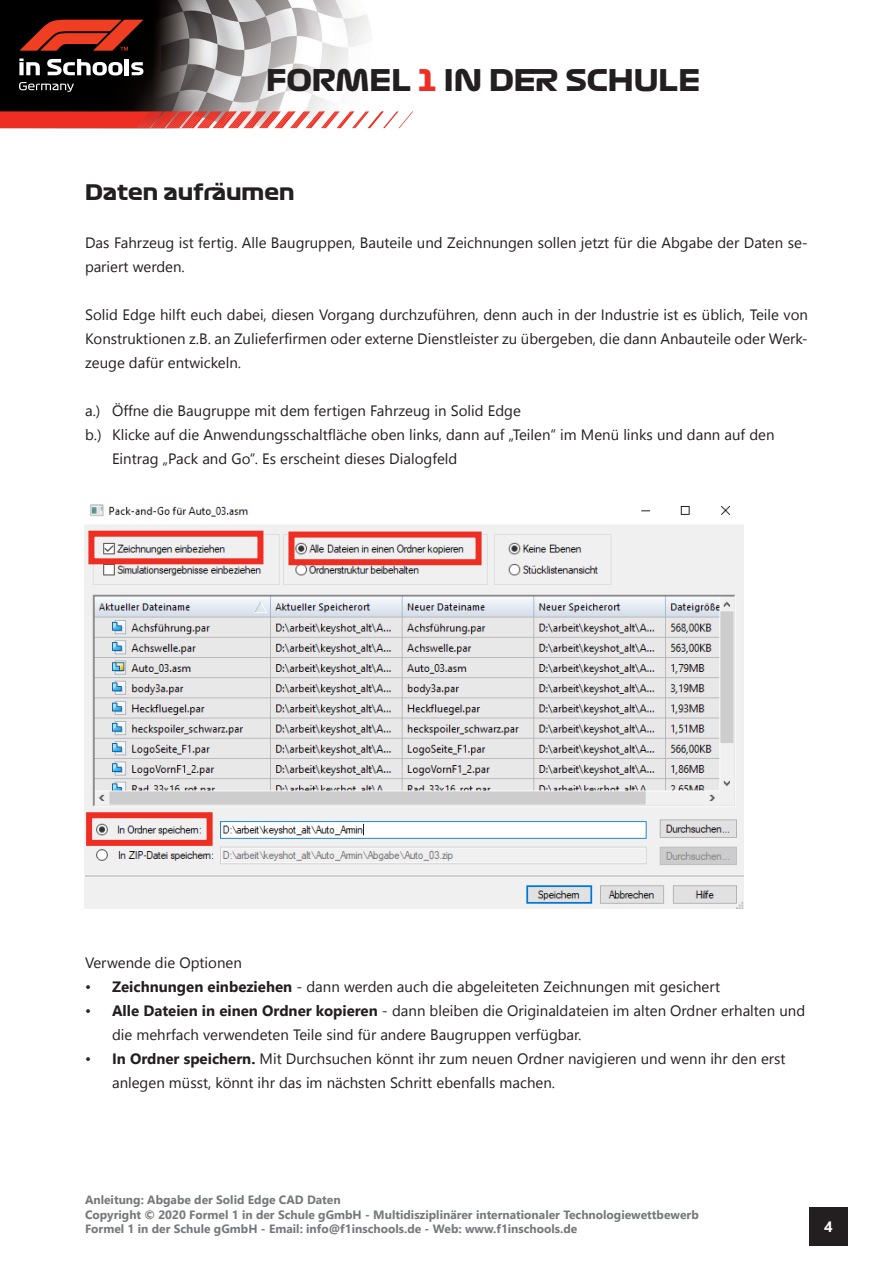
<style>
.page{position:relative;width:893px;height:1263px;background:#fff}
.page>*{position:absolute;margin:0;border:0;box-sizing:border-box;transform-origin:0 0}
.t1{font:29.25px "Formula 1 Display Bold";color:#231f20}
.Überschrift{font:21px "Formula 1 Display Bold";color:#231f20}
.Text{font:15px/24px "Nirmala UI";color:#231f20}
.t2{font:700 15px "Nirmala UI";color:#fff}
.t3{font:700 12px/14.4px "Nirmala UI";color:#76787b}
.s1{color:#ee2e22}
.s2{font-weight:700}
</style>
<div class="page">
<div style="left:809px;top:1207px;width:39px;height:38px;background:#231f20"></div>
<img style="left:0;top:0;width:371px;height:111px">
<svg style="left:0;top:111px;width:413px;height:17px"></svg>
<svg style="left:19px;top:20px;width:124px;height:31px;background:#952615"></svg>
<svg style="left:19px;top:58px;width:21px;height:17px"></svg>
<svg style="left:47px;top:59px;width:76px;height:16px"></svg>
<hr style="left:125px;top:59px;width:4px;height:16px;background:#fff">
<svg style="left:131px;top:62px;width:12px;height:13px"></svg>
<svg style="left:19px;top:82px;width:55px;height:10px"></svg>
<img style="left:84px;top:504px;width:659px;height:405px">
<div style="left:88px;top:531px;width:175px;height:33px;border:6px solid #ee2e22"></div>
<div style="left:288px;top:531px;width:194px;height:34px;border:6px solid #ee2e22"></div>
<div style="left:86px;top:812px;width:127px;height:34px;border:6px solid #ee2e22"></div>
<h1 class="t1" style="left:266px;top:61px;width:436px">FORMEL <span class="s1">1</span> IN DER SCHULE</h1>
<p class="Überschrift" style="left:85px;top:179px;width:211px">Daten aufräumen</p>
<p class="Text" style="left:85px;top:230px;width:724px">Das Fahrzeug ist fertig. Alle Baugruppen, Bauteile und Zeichnungen sollen jetzt für die Abgabe der Daten se&shy;pariert werden.</p>
<p class="Text" style="left:85px;top:302px;width:724px;text-align:justify">Solid Edge hilft euch dabei, diesen Vorgang durchzuführen, denn auch in der Industrie ist es üblich, Teile von Konstruktionen z.B. an Zulieferfirmen oder externe Dienstleister zu übergeben, die dann Anbauteile oder Werk&shy;zeuge dafür entwickeln.</p>
<p class="Text" style="left:85px;top:398px;width:437px">a.) Öffne die Baugruppe mit dem fertigen Fahrzeug in Solid Edge</p>
<p class="Text" style="left:112px;top:422px;width:664px;text-indent:-27px">b.) Klicke auf die Anwendungsschaltfläche oben links, dann auf „Teilen“ im Menü links und dann auf den<br>Eintrag „Pack and Go“. Es erscheint dieses Dialogfeld</p>
<p class="Text" style="left:85px;top:950px;width:158px">Verwende die Optionen</p>
<p class="Text" style="left:85px;top:974px;width:637px">• <span class="s2">Zeichnungen einbeziehen</span> - dann werden auch die abgeleiteten Zeichnungen mit gesichert</p>
<p class="Text" style="left:112px;top:998px;width:695px;text-indent:-27px">• <span class="s2">Alle Dateien in einen Ordner kopieren</span> - dann bleiben die Originaldateien im alten Ordner erhalten und die mehrfach verwendeten Teile sind für andere Baugruppen verfügbar.</p>
<p class="Text" style="left:112px;top:1046px;width:675px;text-indent:-27px">• <span class="s2">In Ordner speichern.</span> Mit Durchsuchen könnt ihr zum neuen Ordner navigieren und wenn ihr den erst anlegen müsst, könnt ihr das im nächsten Schritt ebenfalls machen.</p>
<p class="t3" style="left:85px;top:1192px;width:615px">Anleitung: Abgabe der Solid Edge CAD Daten<br>Copyright © 2020 Formel 1 in der Schule gGmbH - Multidisziplinärer internationaler Technologiewettbewerb<br>Formel 1 in der Schule gGmbH - Email: info@f1inschools.de - Web: www.f1inschools.de</p>
<p class="t2" style="left:824px;top:1214px;width:10px">4</p>
</div>
